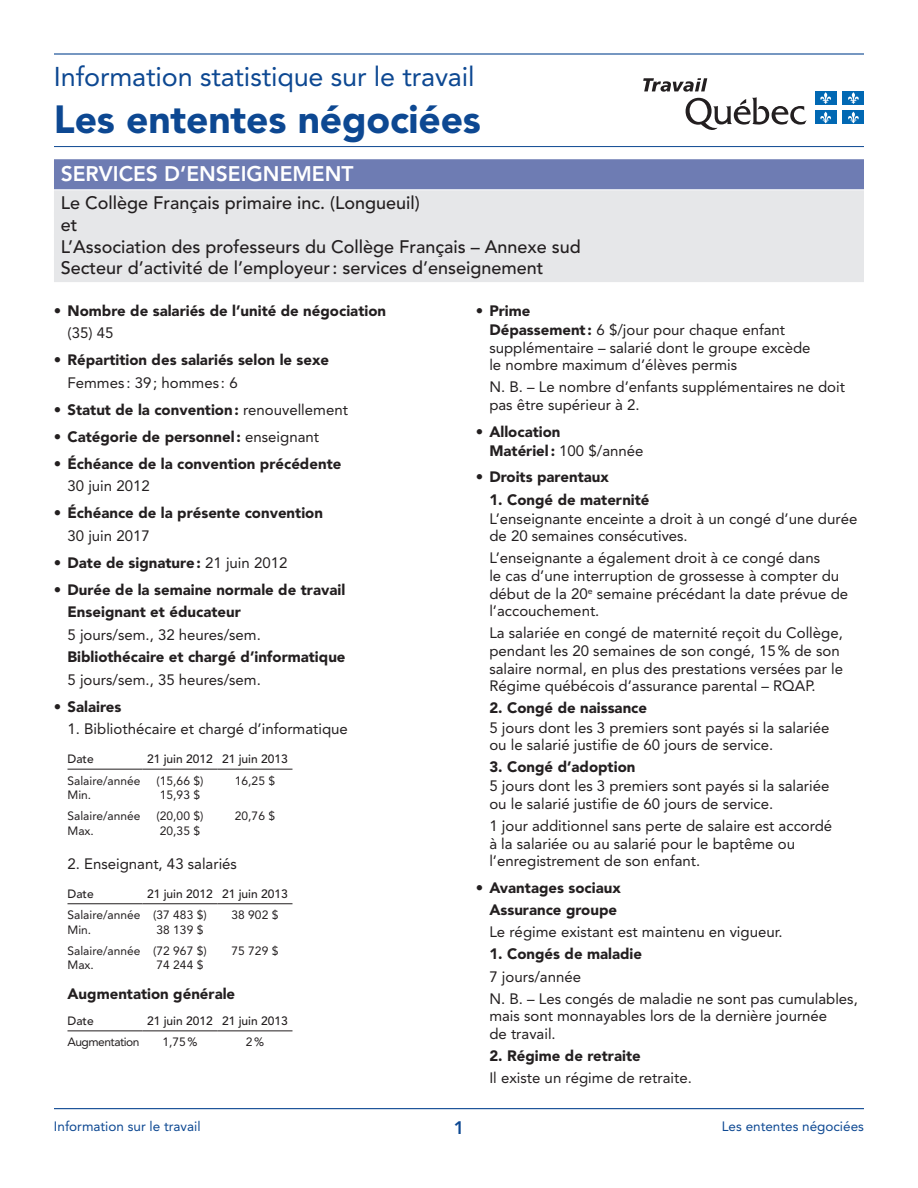
<style>
.page{position:relative;width:918px;height:1188px;background:#fff}
.page>*{position:absolute;margin:0;border:0;box-sizing:border-box;transform-origin:0 0}
.t1{font:900 39px "Avenir";letter-spacing:-.005em;color:#0d4892}
.t2{font:27px "Avenir";letter-spacing:-.005em;color:#0d4892}
.t3{font:800 21px "Avenir";color:#fff}
.t4{font:500 18px/21.6px "Avenir";color:#231f20}
.t5{font:800 18px "Avenir";color:#0d4892}
.P_retrait_gauche{font:15px/17.7px "Avenir";color:#231f20}
.P_retrait_gauche_123{font:900 15px "Avenir";color:#231f20}
.P_retrait_gauche-2{font:900 15px "Avenir";color:#231f20}
.P_retrait_gauche_123-2{font:15px "Avenir";color:#231f20}
.t6{font:13.5px "Avenir";color:#0d4892}
.TD{font:12px/14.4px "Avenir";color:#231f20}
.TH{font:500 12px "Avenir";color:#231f20}
.TD-2{font:12px "Avenir";letter-spacing:-.04em;color:#231f20}
.s1{font-weight:400}
.s2{font-weight:900}
</style>
<div class="page">
<hr style="left:54px;top:1108px;width:810px;height:1px;background:#0d4892">
<hr style="left:54px;top:53px;width:810px;height:2px;background:#0d4892">
<svg style="left:643px;top:78px;width:164px;height:52px"></svg>
<div style="left:815px;top:91px;width:21px;height:14px;background:#0168b3"></div>
<svg style="left:820px;top:92px;width:11px;height:12px"></svg>
<div style="left:843px;top:91px;width:21px;height:14px;background:#0168b3"></div>
<svg style="left:848px;top:92px;width:11px;height:12px"></svg>
<div style="left:815px;top:111px;width:21px;height:13px;background:#0168b3"></div>
<svg style="left:820px;top:112px;width:11px;height:11px"></svg>
<div style="left:843px;top:111px;width:21px;height:13px;background:#0168b3"></div>
<svg style="left:848px;top:112px;width:11px;height:11px"></svg>
<hr style="left:67px;top:769px;width:75px;height:1px;background:#231f20">
<hr style="left:142px;top:769px;width:75px;height:1px;background:#231f20">
<hr style="left:217px;top:769px;width:75px;height:1px;background:#231f20">
<hr style="left:67px;top:903px;width:75px;height:1px;background:#231f20">
<hr style="left:142px;top:903px;width:75px;height:1px;background:#231f20">
<hr style="left:217px;top:903px;width:75px;height:1px;background:#231f20">
<hr style="left:67px;top:1030px;width:75px;height:1px;background:#231f20">
<hr style="left:142px;top:1030px;width:75px;height:1px;background:#231f20">
<hr style="left:217px;top:1030px;width:75px;height:1px;background:#231f20">
<hr style="left:54px;top:146px;width:810px;height:1px;background:#0d4892">
<div style="left:54px;top:159px;width:810px;height:30px;background:#6e7cb3"></div>
<div style="left:54px;top:190px;width:810px;height:27px;background:#e6e7e9"></div>
<div style="left:54px;top:212px;width:810px;height:27px;background:#e6e7e9"></div>
<div style="left:54px;top:233px;width:810px;height:27px;background:#e6e7e9"></div>
<div style="left:54px;top:255px;width:810px;height:27px;background:#e6e7e9"></div>
<h1 class="t2" style="left:54px;top:61px;width:422px">Information statistique sur le travail</h1>
<h2 class="t1" style="left:54px;top:96px;width:429px">Les ententes négociées</h2>
<h3 class="t3" style="left:61px;top:161px;width:294px">SERVICES D’ENSEIGNEMENT</h3>
<h4 class="t4" style="left:61px;top:193px;width:522px">Le Collège Français primaire inc. (Longueuil)<br>et<br>L’Association des professeurs du Collège Français – Annexe sud Secteur d’activité de l’employeur: services d’enseignement</h4>
<p class="P_retrait_gauche_123" style="left:54px;top:302px;width:334px"><span class="s1">•</span> Nombre de salariés de l’unité de négociation</p>
<p class="P_retrait_gauche" style="left:67px;top:324px;width:47px">(35) 45</p>
<p class="P_retrait_gauche_123" style="left:54px;top:351px;width:277px"><span class="s1">•</span> Répartition des salariés selon le sexe</p>
<p class="P_retrait_gauche" style="left:67px;top:374px;width:172px">Femmes : 39; hommes : 6</p>
<p class="P_retrait_gauche_123" style="left:54px;top:401px;width:296px"><span class="s1">•</span> Statut de la convention: <span class="s1">renouvellement</span></p>
<p class="P_retrait_gauche_123" style="left:54px;top:428px;width:267px"><span class="s1">•</span> Catégorie de personnel: <span class="s1">enseignant</span></p>
<p class="P_retrait_gauche_123" style="left:54px;top:455px;width:289px"><span class="s1">•</span> Échéance de la convention précédente</p>
<p class="P_retrait_gauche" style="left:67px;top:477px;width:84px">30 juin 2012</p>
<p class="P_retrait_gauche_123" style="left:54px;top:504px;width:271px"><span class="s1">•</span> Échéance de la présente convention</p>
<p class="P_retrait_gauche" style="left:67px;top:527px;width:84px">30 juin 2017</p>
<p class="P_retrait_gauche_123" style="left:54px;top:554px;width:235px"><span class="s1">•</span> Date de signature: <span class="s1">21 juin 2012</span></p>
<p class="P_retrait_gauche_123" style="left:54px;top:581px;width:293px"><span class="s1">•</span> Durée de la semaine normale de travail</p>
<p class="P_retrait_gauche_123" style="left:67px;top:603px;width:175px">Enseignant et éducateur</p>
<p class="P_retrait_gauche" style="left:67px;top:626px;width:195px">5 jours/sem., 32 heures/sem.</p>
<p class="P_retrait_gauche_123" style="left:67px;top:648px;width:280px">Bibliothécaire et chargé d’informatique</p>
<p class="P_retrait_gauche" style="left:67px;top:671px;width:195px">5 jours/sem., 35 heures/sem.</p>
<p class="P_retrait_gauche_123" style="left:54px;top:698px;width:69px"><span class="s1">•</span> Salaires</p>
<p class="P_retrait_gauche_123-2" style="left:67px;top:721px;width:282px">1. Bibliothécaire et chargé d’informatique</p>
<p class="TH" style="left:67px;top:752px;width:28px">Date</p>
<p class="TH" style="left:147px;top:752px;width:67px">21 juin 2012</p>
<p class="TH" style="left:222px;top:752px;width:67px">21 juin 2013</p>
<p class="TD" style="left:67px;top:773px;width:74px">Salaire/année<br>Min.</p>
<p class="TD" style="left:157px;top:773px;width:48px">(15,66 $)<br>15,93 $</p>
<p class="TD" style="left:235px;top:773px;width:42px">16,25 $</p>
<p class="TD" style="left:67px;top:809px;width:74px">Salaire/année<br>Max.</p>
<p class="TD" style="left:157px;top:809px;width:48px">(20,00 $)<br>20,35 $</p>
<p class="TD" style="left:235px;top:809px;width:42px">20,76 $</p>
<p class="P_retrait_gauche_123-2" style="left:67px;top:855px;width:171px">2. Enseignant, 43 salariés</p>
<p class="TH" style="left:67px;top:887px;width:28px">Date</p>
<p class="TH" style="left:147px;top:887px;width:67px">21 juin 2012</p>
<p class="TH" style="left:222px;top:887px;width:67px">21 juin 2013</p>
<p class="TD" style="left:67px;top:908px;width:74px">Salaire/année<br>Min.</p>
<p class="TD" style="left:153px;top:908px;width:55px">(37 483 $)<br>38 139 $</p>
<p class="TD" style="left:232px;top:908px;width:48px">38 902 $</p>
<p class="TD" style="left:67px;top:943px;width:74px">Salaire/année<br>Max.</p>
<p class="TD" style="left:153px;top:943px;width:55px">(72 967 $)<br>74 244 $</p>
<p class="TD" style="left:232px;top:943px;width:48px">75 729 $</p>
<p class="P_retrait_gauche-2" style="left:67px;top:985px;width:169px">Augmentation générale</p>
<p class="TH" style="left:67px;top:1014px;width:28px">Date</p>
<p class="TH" style="left:147px;top:1014px;width:67px">21 juin 2012</p>
<p class="TH" style="left:222px;top:1014px;width:67px">21 juin 2013</p>
<p class="TD-2" style="left:67px;top:1035px;width:74px">Augmentation</p>
<p class="TD" style="left:163px;top:1035px;width:36px">1,75%</p>
<p class="TD" style="left:246px;top:1035px;width:20px">2%</p>
<p class="P_retrait_gauche_123" style="left:476px;top:302px;width:56px"><span class="s1">•</span> Prime</p>
<p class="P_retrait_gauche" style="left:489px;top:321px;width:323px"><span class="s2">Dépassement :</span> 6 $/jour pour chaque enfant supplémentaire – salarié dont le groupe excède le nombre maximum d’élèves permis</p>
<p class="P_retrait_gauche" style="left:489px;top:378px;width:357px">N. B. – Le nombre d’enfants supplémentaires ne doit pas être supérieur à 2.</p>
<p class="P_retrait_gauche_123" style="left:476px;top:422px;width:86px"><span class="s1">•</span> Allocation</p>
<p class="P_retrait_gauche" style="left:489px;top:442px;width:156px"><span class="s2">Matériel:</span> 100 $/année</p>
<p class="P_retrait_gauche_123" style="left:476px;top:468px;width:134px"><span class="s1">•</span> Droits parentaux</p>
<p class="P_retrait_gauche-2" style="left:489px;top:490px;width:162px">1. Congé de maternité</p>
<p class="P_retrait_gauche" style="left:489px;top:510px;width:370px">L’enseignante enceinte a droit à un congé d’une durée de 20 semaines consécutives.</p>
<p class="P_retrait_gauche" style="left:489px;top:549px;width:360px">L’enseignante a également droit à ce congé dans<br>le cas d’une interruption de grossesse à compter du début de la 20<sup>e</sup> semaine précédant la date prévue de l’accouchement.</p>
<p class="P_retrait_gauche" style="left:489px;top:624px;width:355px">La salariée en congé de maternité reçoit du Collège, pendant les 20 semaines de son congé, 15% de son salaire normal, en plus des prestations versées par le Régime québécois d’assurance parental – RQAP.</p>
<p class="P_retrait_gauche-2" style="left:489px;top:699px;width:159px">2. Congé de naissance</p>
<p class="P_retrait_gauche" style="left:489px;top:719px;width:342px">5 jours dont les 3 premiers sont payés si la salariée ou le salarié justifie de 60 jours de service.</p>
<p class="P_retrait_gauche-2" style="left:489px;top:758px;width:148px">3. Congé d’adoption</p>
<p class="P_retrait_gauche" style="left:489px;top:777px;width:342px">5 jours dont les 3 premiers sont payés si la salariée ou le salarié justifie de 60 jours de service.</p>
<p class="P_retrait_gauche" style="left:489px;top:817px;width:344px">1 jour additionnel sans perte de salaire est accordé à la salariée ou au salarié pour le baptême ou l’enregistrement de son enfant.</p>
<p class="P_retrait_gauche_123" style="left:476px;top:879px;width:146px"><span class="s1">•</span> Avantages sociaux</p>
<p class="P_retrait_gauche-2" style="left:489px;top:901px;width:129px">Assurance groupe</p>
<p class="P_retrait_gauche" style="left:489px;top:923px;width:295px">Le régime existant est maintenu en vigueur.</p>
<p class="P_retrait_gauche-2" style="left:489px;top:945px;width:154px">1. Congés de maladie</p>
<p class="P_retrait_gauche" style="left:489px;top:968px;width:93px">7 jours/année</p>
<p class="P_retrait_gauche" style="left:489px;top:990px;width:370px">N. B. – Les congés de maladie ne sont pas cumulables, mais sont monnayables lors de la dernière journée<br>de travail.</p>
<p class="P_retrait_gauche-2" style="left:489px;top:1047px;width:153px">2. Régime de retraite</p>
<p class="P_retrait_gauche" style="left:489px;top:1069px;width:204px">Il existe un régime de retraite.</p>
<p class="t6" style="left:54px;top:1118px;width:148px">Information sur le travail</p>
<p class="t5" style="left:454px;top:1117px;width:12px">1</p>
<p class="t6" style="left:722px;top:1118px;width:144px">Les ententes négociées</p>
</div>
